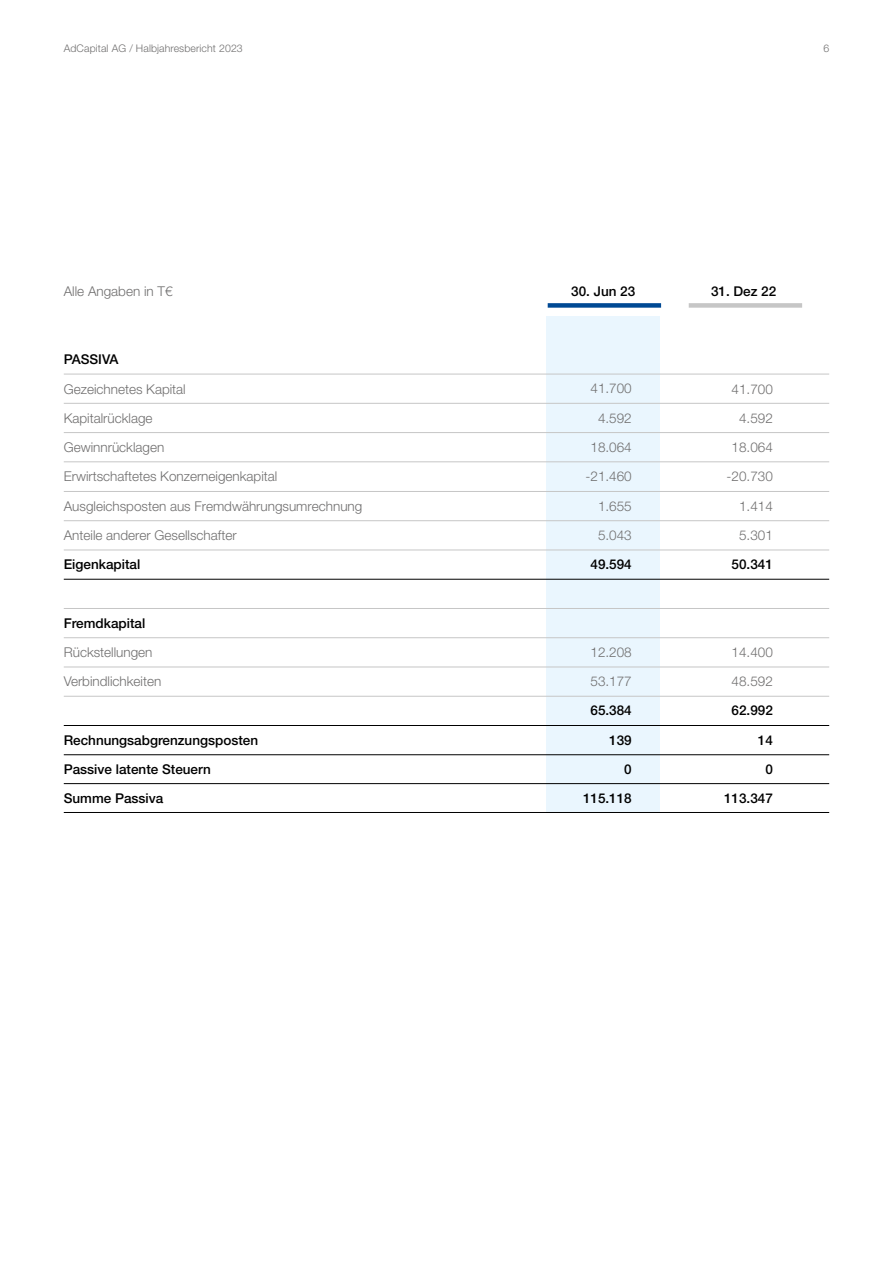
<style>
.page{position:relative;width:893px;height:1263px;background:#fff}
.page>*{position:absolute;margin:0;border:0;box-sizing:border-box;transform-origin:0 0}
.t1{font:300 13.5px/29.2px "Helvetica Neue LT Pro";color:#706f6f}
.t2{font:500 13.5px/29.2px "Helvetica Neue LT Pro";color:#000;text-align:right}
.t3{font:300 10.5px "Helvetica Neue LT Pro";letter-spacing:.01em;color:#706f6f}
</style>
<div class="page">
<div style="left:546px;top:316px;width:114px;height:496px;background:#eaf6fe"></div>
<hr style="left:64px;top:374px;width:765px;height:1px;background:#c6c6c6">
<hr style="left:64px;top:403px;width:765px;height:1px;background:#c6c6c6">
<hr style="left:64px;top:461px;width:765px;height:1px;background:#c6c6c6">
<hr style="left:64px;top:491px;width:765px;height:1px;background:#c6c6c6">
<hr style="left:64px;top:520px;width:765px;height:1px;background:#c6c6c6">
<hr style="left:64px;top:550px;width:765px;height:1px;background:#c6c6c6">
<hr style="left:64px;top:579px;width:765px;height:1px;background:#000">
<hr style="left:64px;top:637px;width:765px;height:1px;background:#c6c6c6">
<hr style="left:64px;top:667px;width:765px;height:1px;background:#c6c6c6">
<hr style="left:64px;top:696px;width:765px;height:1px;background:#c6c6c6">
<hr style="left:64px;top:725px;width:765px;height:1px;background:#000">
<hr style="left:64px;top:608px;width:765px;height:1px;background:#c6c6c6">
<hr style="left:64px;top:754px;width:765px;height:1px;background:#000">
<hr style="left:64px;top:783px;width:765px;height:1px;background:#000">
<hr style="left:64px;top:432px;width:765px;height:1px;background:#c6c6c6">
<hr style="left:64px;top:812px;width:765px;height:1px;background:#000">
<div style="left:548px;top:303px;width:113px;height:5px;background:#004994"></div>
<div style="left:689px;top:303px;width:113px;height:5px;background:#c6c6c6"></div>
<p class="t3" style="left:64px;top:42px;width:181px">AdCapital AG / Halbjahresbericht 2023</p>
<p class="t3" style="left:823px;top:42px;width:7px">6</p>
<p class="t1" style="left:64px;top:276px;width:110px">Alle Angaben in T€</p>
<p class="t2" style="left:571px;top:276px;width:66px">30. Jun 23</p>
<p class="t2" style="left:711px;top:276px;width:67px">31. Dez 22</p>
<p class="t2" style="left:64px;top:345px;width:56px">PASSIVA</p>
<p class="t1" style="left:64px;top:374px;width:300px">Gezeichnetes Kapital<br>Kapitalrücklage<br>Gewinnrücklagen<br>Erwirtschaftetes Konzerneigenkapital<br>Ausgleichsposten aus Fremdwährungsumrechnung<br>Anteile anderer Gesellschafter</p>
<p class="t2" style="left:64px;top:549px;width:78px">Eigenkapital</p>
<p class="t2" style="left:64px;top:608px;width:83px">Fremdkapital</p>
<p class="t1" style="left:64px;top:637px;width:99px">Rückstellungen<br>Verbindlichkeiten</p>
<p class="t2" style="left:64px;top:725px;width:196px;text-align:left">Rechnungsabgrenzungsposten<br>Passive latente Steuern<br>Summe Passiva</p>
<p class="t1" style="left:585px;top:374px;width:48px;text-align:right">41.700<br>4.592<br>18.064 -21.460<br>1.655<br>5.043</p>
<p class="t2" style="left:590px;top:549px;width:43px">49.594</p>
<p class="t1" style="left:590px;top:637px;width:43px">12.208<br>53.177</p>
<p class="t2" style="left:583px;top:696px;width:50px">65.384<br>139<br>0<br>115.118</p>
<p class="t1" style="left:727px;top:374px;width:48px;text-align:right">41.700<br>4.592<br>18.064 -20.730<br>1.414<br>5.301</p>
<p class="t2" style="left:732px;top:549px;width:43px">50.341</p>
<p class="t1" style="left:732px;top:637px;width:43px">14.400<br>48.592</p>
<p class="t2" style="left:724px;top:696px;width:50px">62.992<br>14<br>0<br>113.347</p>
</div>
